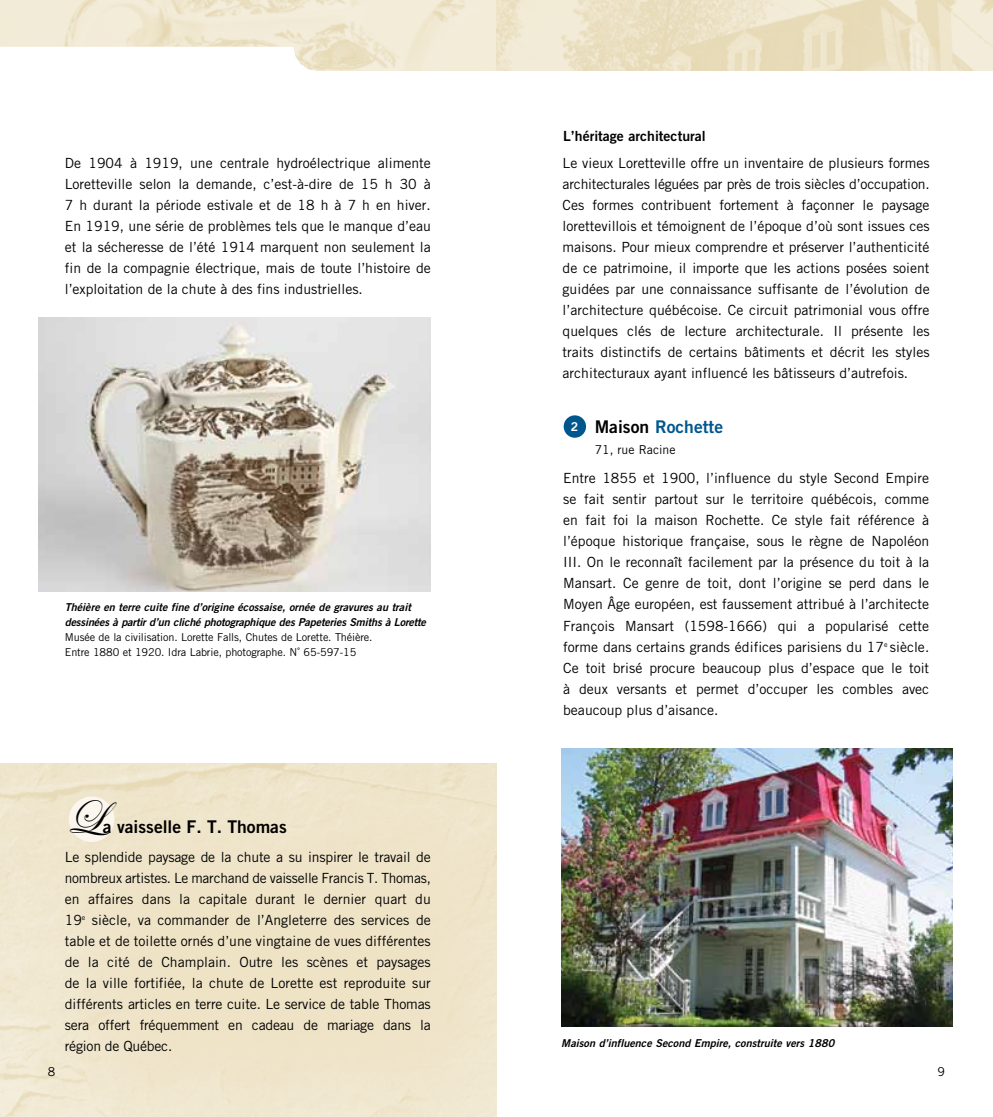
<style>
.page{position:relative;width:993px;height:1117px;background:#fff}
.page>*{position:absolute;margin:0;border:0;box-sizing:border-box;transform-origin:0 0}
.t1{font:49px "Edwardian Script ITC";color:#000}
.t2{font:17.5px "Trade Gothic Bold Two";color:#000}
.t3{font:17.5px "Trade Gothic Bold Two";color:#00578e}
.t4{font:14px/21px "Trade Gothic";color:#000;text-align:justify}
.t5{font:14px "Trade Gothic Bold Two";color:#000}
.t6{font:12.25px "Trade Gothic";color:#000}
.t7{font:12.25px "Trade Gothic Bold Two";color:#fff}
.t8{font:italic 10.85px/14.9px "Trade Gothic Bold Two";color:#000}
.t9{font:10.85px/14.9px "Trade Gothic";letter-spacing:-.01em;color:#000}
.s1{color:#000}
</style>
<div class="page">
<img style="left:0;top:0;width:496px;height:71px">
<svg style="left:496px;top:0;width:496px;height:71px;background:#ece2c6"></svg>
<div style="left:69px;top:796px;width:45px;height:45px;background:#fbf6ee;border-radius:50%"></div>
<img style="left:38px;top:317px;width:392px;height:275px">
<div style="left:563px;top:415px;width:23px;height:22px;background:#00578e;border-radius:50%"></div>
<img style="left:561px;top:748px;width:391px;height:278px">
<p class="t4" style="left:65px;top:152px;width:367px">De 1904 à 1919, une centrale hydroélectrique alimente Loretteville selon la demande, c’est-à-dire de 15 h 30 à 7 h durant la période estivale et de 18 h à 7 h en hiver.<br>En 1919, une série de problèmes tels que le manque d’eau et la sécheresse de l’été 1914 marquent non seulement la fin de la compagnie électrique, mais de toute l’histoire de l’exploitation de la chute à des fins industrielles.</p>
<p class="t8" style="left:65px;top:599px;width:362px">Théière en terre cuite fine d’origine écossaise, ornée de gravures au trait dessinées à partir d’un cliché photographique des Papeteries Smiths à Lorette</p>
<p class="t9" style="left:65px;top:629px;width:309px">Musée de la civilisation. Lorette Falls, Chutes de Lorette. Théière.<br>Entre 1880 et 1920. Idra Labrie, photographe. N˚ 65-597-15</p>
<p class="t6" style="left:48px;top:1063px;width:9px">8</p>
<h1 class="t1" style="left:66px;top:791px;width:39px">L</h1>
<p class="t2" style="left:103px;top:815px;width:185px">a vaisselle F. T. Thomas</p>
<p class="t4" style="left:65px;top:845px;width:367px">Le splendide paysage de la chute a su inspirer le travail de nombreux artistes. Le marchand de vaisselle Francis T. Thomas, en affaires dans la capitale durant le dernier quart du 19<sup>e</sup> siècle, va commander de l’Angleterre des services de table et de toilette ornés d’une vingtaine de vues différentes de la cité de Champlain. Outre les scènes et paysages de la ville fortifiée, la chute de Lorette est reproduite sur différents articles en terre cuite. Le service de table Thomas sera offert fréquemment en cadeau de mariage dans la région de Québec.</p>
<p class="t5" style="left:563px;top:127px;width:144px">L’héritage architectural</p>
<p class="t4" style="left:562px;top:152px;width:368px">Le vieux Loretteville offre un inventaire de plusieurs formes architecturales léguées par près de trois siècles d’occupation.<br>Ces formes contribuent fortement à façonner le paysage lorettevillois et témoignent de l’époque d’où sont issues ces maisons. Pour mieux comprendre et préserver l’authenticité de ce patrimoine, il importe que les actions posées soient guidées par une connaissance suffisante de l’évolution de l’architecture québécoise. Ce circuit patrimonial vous offre quelques clés de lecture architecturale. Il présente les traits distinctifs de certains bâtiments et décrit les styles architecturaux ayant influencé les bâtisseurs d’autrefois.</p>
<p class="t7" style="left:570px;top:418px;width:9px">2</p>
<p class="t3" style="left:594px;top:416px;width:130px"><span class="s1">Maison</span> Rochette</p>
<p class="t6" style="left:594px;top:442px;width:82px">71, rue Racine</p>
<p class="t4" style="left:563px;top:467px;width:367px">Entre 1855 et 1900, l’influence du style Second Empire se fait sentir partout sur le territoire québécois, comme en fait foi la maison Rochette. Ce style fait référence à l’époque historique française, sous le règne de Napoléon III. On le reconnaît facilement par la présence du toit à la Mansart. Ce genre de toit, dont l’origine se perd dans le Moyen Âge européen, est faussement attribué à l’architecte François Mansart (1598-1666) qui a popularisé cette forme dans certains grands édifices parisiens du 17<sup>e</sup> siècle.<br>Ce toit brisé procure beaucoup plus d’espace que le toit à deux versants et permet d’occuper les combles avec beaucoup plus d’aisance.</p>
<p class="t8" style="left:561px;top:1035px;width:274px">Maison d’influence Second Empire, construite vers 1880</p>
<p class="t6" style="left:937px;top:1063px;width:9px">9</p>
</div>
